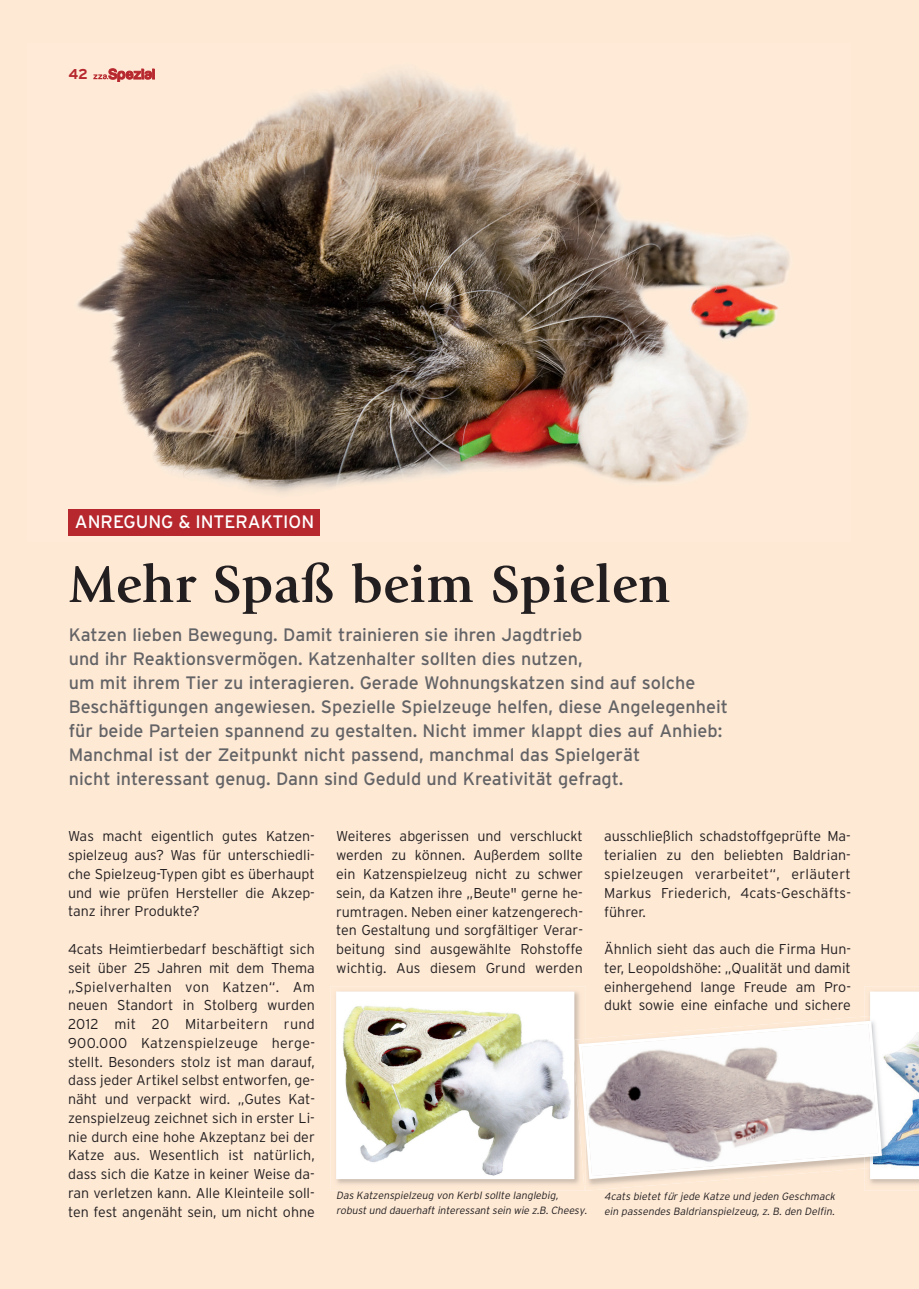
<style>
.page{position:relative;width:919px;height:1289px;background:#fff}
.page>*{position:absolute;margin:0;border:0;box-sizing:border-box;transform-origin:0 0}
.t1{font:700 54px "Giovanni Std";color:#231f20}
.t2{font:18px/24px "Interstate";color:#636366}
.t3{font:18px "Interstate";color:#fff}
.t4{font:300 14.25px/18.8px "Interstate";color:#231f20;text-align:justify}
.t5{font:700 14.25px "Interstate";color:#b7282e}
.t6{font:italic 300 10.5px/15px "Interstate";color:#231f20}
</style>
<div class="page">
<div style="left:0;top:0;width:918px;height:1288px;background:#fee9d5"></div>
<img style="left:27px;top:44px;width:823px;height:497px">
<div style="left:68px;top:509px;width:251px;height:26px;background:#b7282e"></div>
<svg style="left:93px;top:69px;width:62px;height:13px"></svg>
<img style="left:330px;top:986px;width:255px;height:204px">
<img style="left:340px;top:995px;width:230px;height:180px">
<img style="left:864px;top:986px;width:54px;height:204px">
<img style="left:585px;top:1180px;width:279px;height:10px">
<img style="left:574px;top:1038px;width:11px;height:152px">
<img style="left:572px;top:1039px;width:2px;height:24px">
<svg style="left:581px;top:991px;width:337px;height:188px"></svg>
<svg style="left:577px;top:1019px;width:306px;height:161px"></svg>
<p class="t5" style="left:68px;top:69px;width:21px">42</p>
<p class="t3" style="left:75px;top:515px;width:241px">ANREGUNG &amp; INTERAKTION</p>
<h1 class="t1" style="left:69px;top:551px;width:603px">Mehr Spaß beim Spielen</h1>
<p class="t2" style="left:69px;top:623px;width:660px">Katzen lieben Bewegung. Damit trainieren sie ihren Jagdtrieb<br>und ihr Reaktionsvermögen. Katzenhalter sollten dies nutzen,<br>um mit ihrem Tier zu interagieren. Gerade Wohnungskatzen sind auf solche Beschäftigungen angewiesen. Spezielle Spielzeuge helfen, diese Angelegenheit für beide Parteien spannend zu gestalten. Nicht immer klappt dies auf Anhieb:<br>Manchmal ist der Zeitpunkt nicht passend, manchmal das Spielgerät<br>nicht interessant genug. Dann sind Geduld und Kreativität gefragt.</p>
<p class="t4" style="left:68px;top:828px;width:248px">Was macht eigentlich gutes Katzen&shy;spielzeug aus? Was für unterschiedli&shy;che Spielzeug-Typen gibt es überhaupt und wie prüfen Hersteller die Akzep&shy;tanz ihrer Produkte?</p>
<p class="t4" style="left:68px;top:940px;width:248px">4cats Heimtierbedarf beschäftigt sich seit über 25 Jahren mit dem Thema „Spielverhalten von Katzen“. Am neuen Standort in Stolberg wurden 2012 mit 20 Mitarbeitern rund 900.000 Katzenspielzeuge herge&shy;stellt. Besonders stolz ist man darauf, dass jeder Artikel selbst entworfen, ge&shy;näht und verpackt wird. „Gutes Kat&shy;zenspielzeug zeichnet sich in erster Li&shy;nie durch eine hohe Akzeptanz bei der Katze aus. Wesentlich ist natürlich, dass sich die Katze in keiner Weise da&shy;ran verletzen kann. Alle Kleinteile soll&shy;ten fest angenäht sein, um nicht ohne</p>
<p class="t4" style="left:336px;top:828px;width:248px">Weiteres abgerissen und verschluckt werden zu können. Außerdem sollte ein Katzenspielzeug nicht zu schwer sein, da Katzen ihre „Beute" gerne he&shy;rumtragen. Neben einer katzengerech&shy;ten Gestaltung und sorgfältiger Verar&shy;beitung sind ausgewählte Rohstoffe wichtig. Aus diesem Grund werden</p>
<p class="t4" style="left:604px;top:828px;width:248px">ausschließlich schadstoffgeprüfte Ma&shy;terialien zu den beliebten Baldrian&shy;spielzeugen verarbeitet“, erläutert Markus Friederich, 4cats-Geschäfts&shy;führer.</p>
<p class="t4" style="left:604px;top:940px;width:248px">Ähnlich sieht das auch die Firma Hun&shy;ter, Leopoldshöhe: „Qualität und damit einhergehend lange Freude am Pro&shy;dukt sowie eine einfache und sichere</p>
<p class="t6" style="left:336px;top:1188px;width:252px">Das Katzenspielzeug von Kerbl sollte langlebig, robust und dauerhaft interessant sein wie z.B. Cheesy.</p>
<p class="t6" style="left:604px;top:1189px;width:232px">4cats bietet für jede Katze und jeden Geschmack ein passendes Baldrianspielzeug, z. B. den Delfin.</p>
</div>
